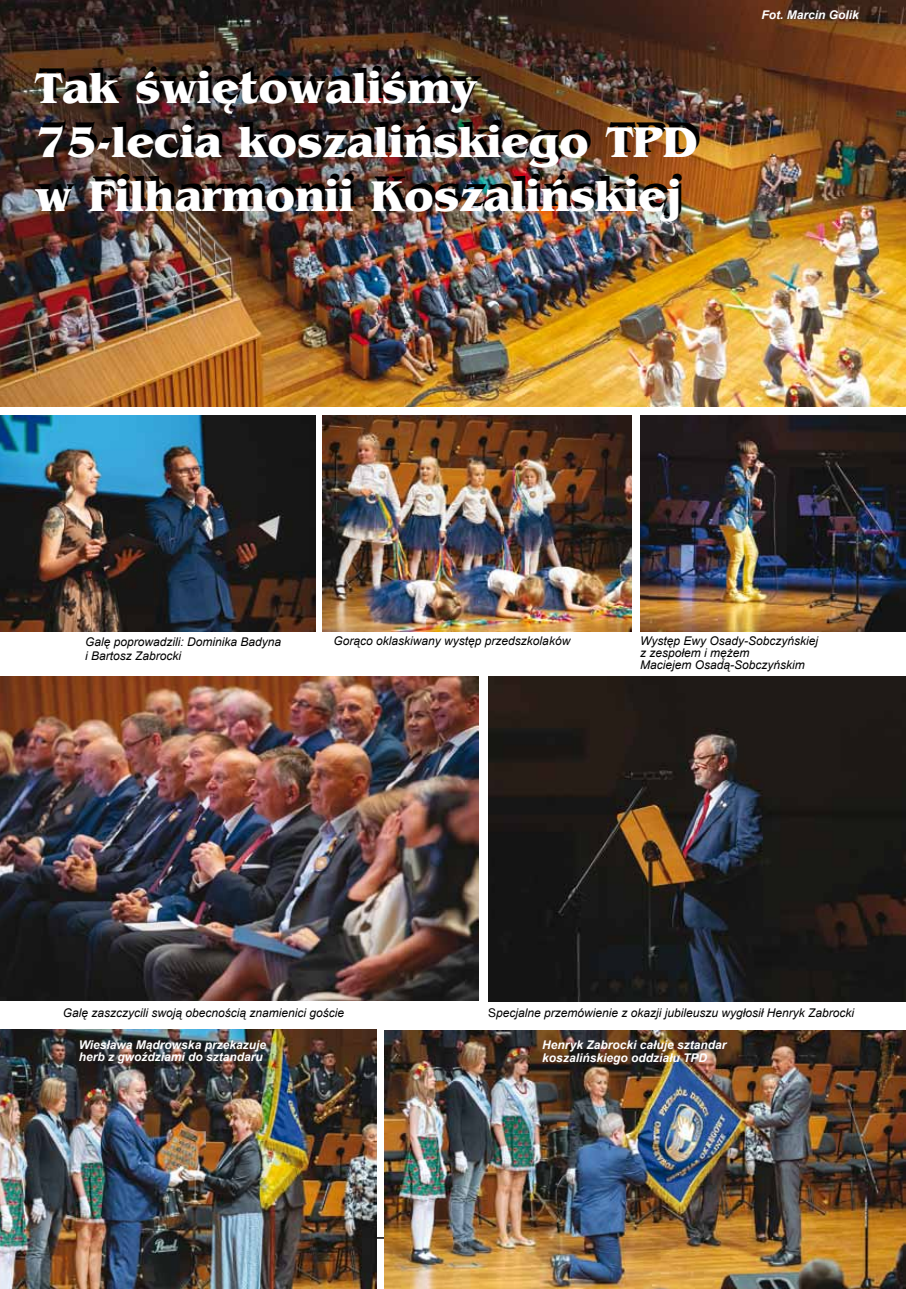
<style>
.page{position:relative;width:906px;height:1289px;background:#fff}
.page>*{position:absolute;margin:0;border:0;box-sizing:border-box;transform-origin:0 0}
.t1{font:700 45px/54px "Bangkok";color:#fff}
.t2{font:13.5px "Times New Roman";color:#000}
.t3{font:italic 12px/12px "Arial";color:#000}
.t4{font:italic 700 12px/12px "Arial";color:#fff}
.s1{font-style:normal}
</style>
<div class="page">
<hr style="left:92px;top:1237px;width:763px;height:1px;background:#000">
<img style="left:0;top:416px;width:315px;height:215px">
<img style="left:323px;top:416px;width:308px;height:215px">
<img style="left:0;top:0;width:906px;height:406px">
<img style="left:0;top:676px;width:478px;height:324px">
<img style="left:640px;top:416px;width:266px;height:215px">
<img style="left:488px;top:676px;width:417px;height:325px">
<img style="left:0;top:1029px;width:376px;height:259px">
<img style="left:385px;top:1030px;width:521px;height:258px">
<p class="t2" style="left:64px;top:66px;width:220px">ŚWIAT DZIECKA NR 7 (77), ROK VII</p>
<h1 class="t1" style="left:35px;top:61px;width:664px">Tak świętowaliśmy<br>75-lecia koszalińskiego TPD w Filharmonii Koszalińskiej</h1>
<p class="t4" style="left:761px;top:10px;width:99px">Fot. Marcin Golik</p>
<p class="t3" style="left:85px;top:634px;width:198px;line-height:14.4px">Galę poprowadzili: Dominika Badyna i Bartosz Zabrocki</p>
<p class="t3" style="left:333px;top:634px;width:238px">Gorąco oklaskiwany występ przedszkolaków</p>
<p class="t3" style="left:640px;top:634px;width:180px">Występ Ewy Osady-Sobczyńskiej z zespołem i mężem<br>Maciejem Osadą-Sobczyńskim</p>
<p class="t3" style="left:63px;top:1006px;width:283px">Galę zaszczycili swoją obecnością znamienici goście</p>
<p class="t3" style="left:488px;top:1006px;width:368px"><span class="s1">S</span>pecjalne przemówienie z okazji jubileuszu wygłosił Henryk Zabrocki</p>
<p class="t4" style="left:79px;top:1039px;width:189px">Wiesława Mądrowska przekazuje herb z gwoździami do sztandaru</p>
<p class="t4" style="left:542px;top:1038px;width:186px;line-height:13.5px">Henryk Zabrocki całuje sztandar koszalińskiego oddziału TPD</p>
</div>
